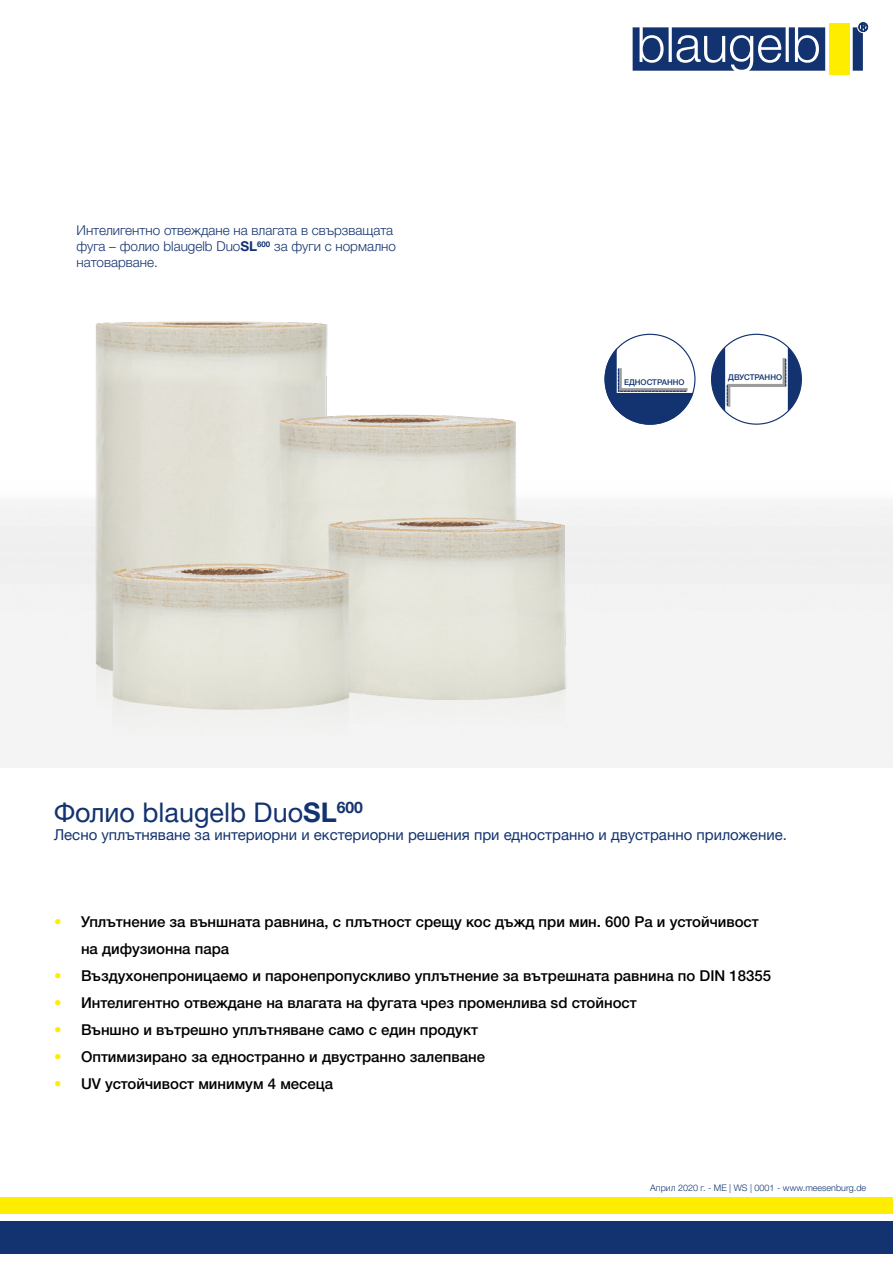
<style>
.page{position:relative;width:893px;height:1263px;background:#fff}
.page>*{position:absolute;margin:0;border:0;box-sizing:border-box;transform-origin:0 0}
.t1{font:27px "Helvetica Neue LTW1 G";color:#133370}
.t2{font:500 15px/27px "Helvetica Neue LTW1 G";color:#000}
.t3{font:15px "Helvetica Neue LTW1 G";color:#133370}
.t4{font:300 13.5px/16.2px "Helvetica Neue LTW1 G";color:#133370}
.t5{font:300 9px "Helvetica Neue LTW1 G";color:#133370}
.t6{font:500 7.95px "Helvetica Neue LTW1 G";color:#133370}
.s1{font-weight:700}
.s2{color:#ffed00}
</style>
<div class="page">
<img style="left:0;top:321px;width:852px;height:446px">
<div style="left:0;top:1222px;width:893px;height:32px;background:#133370"></div>
<div style="left:0;top:1197px;width:893px;height:17px;background:#ffed00"></div>
<svg style="left:633px;top:22px;width:235px;height:49px"></svg>
<div style="left:829px;top:23px;width:20px;height:51px;background:#ffed00"></div>
<div style="left:712px;top:334px;width:89px;height:90px;background:#fff;border-radius:50%"></div>
<svg style="left:712px;top:347px;width:89px;height:64px"></svg>
<div style="left:605px;top:334px;width:90px;height:90px;background:#fff;border-radius:50%"></div>
<svg style="left:604px;top:347px;width:90px;height:78px"></svg>
<p class="t4" style="left:77px;top:222px;width:321px">Интелигентно отвеждане на влагата в свързващата фуга – фолио blaugelb Duo<span class="s1">SL</span><sup>600</sup> за фуги с нормално натоварване.</p>
<p class="t6" style="left:624px;top:379px;width:62px">ЕДНОСТРАННО</p>
<p class="t6" style="left:728px;top:374px;width:55px">ДВУСТРАННО</p>
<h1 class="t1" style="left:54px;top:796px;width:310px">Фолио blaugelb Duo<span class="s1">SL</span><sup>600</sup></h1>
<p class="t3" style="left:54px;top:826px;width:734px">Лесно уплътняване за интериорни и екстериорни решения при едностранно и двустранно приложение.</p>
<p class="t2" style="left:81px;top:908px;width:679px;text-indent:-27px"><span class="s2">•</span> Уплътнение за външната равнина, с плътност срещу кос дъжд при мин. 600 Ра и устойчивост на дифузионна пара</p>
<p class="t2" style="left:54px;top:962px;width:719px"><span class="s2">•</span> Въздухонепроницаемо и паронепропускливо уплътнение за вътрешната равнина по DIN 18355</p>
<p class="t2" style="left:54px;top:989px;width:584px"><span class="s2">•</span> Интелигентно отвеждане на влагата на фугата чрез променлива sd стойност</p>
<p class="t2" style="left:54px;top:1016px;width:425px"><span class="s2">•</span> Външно и вътрешно уплътняване само с един продукт</p>
<p class="t2" style="left:54px;top:1043px;width:433px"><span class="s2">•</span> Оптимизирано за едностранно и двустранно залепване</p>
<p class="t2" style="left:54px;top:1070px;width:281px"><span class="s2">•</span> UV устойчивост минимум 4 месеца</p>
<p class="t5" style="left:650px;top:1183px;width:217px">Април 2020 г. - ME | WS | 0001 - www.meesenburg.de</p>
</div>
